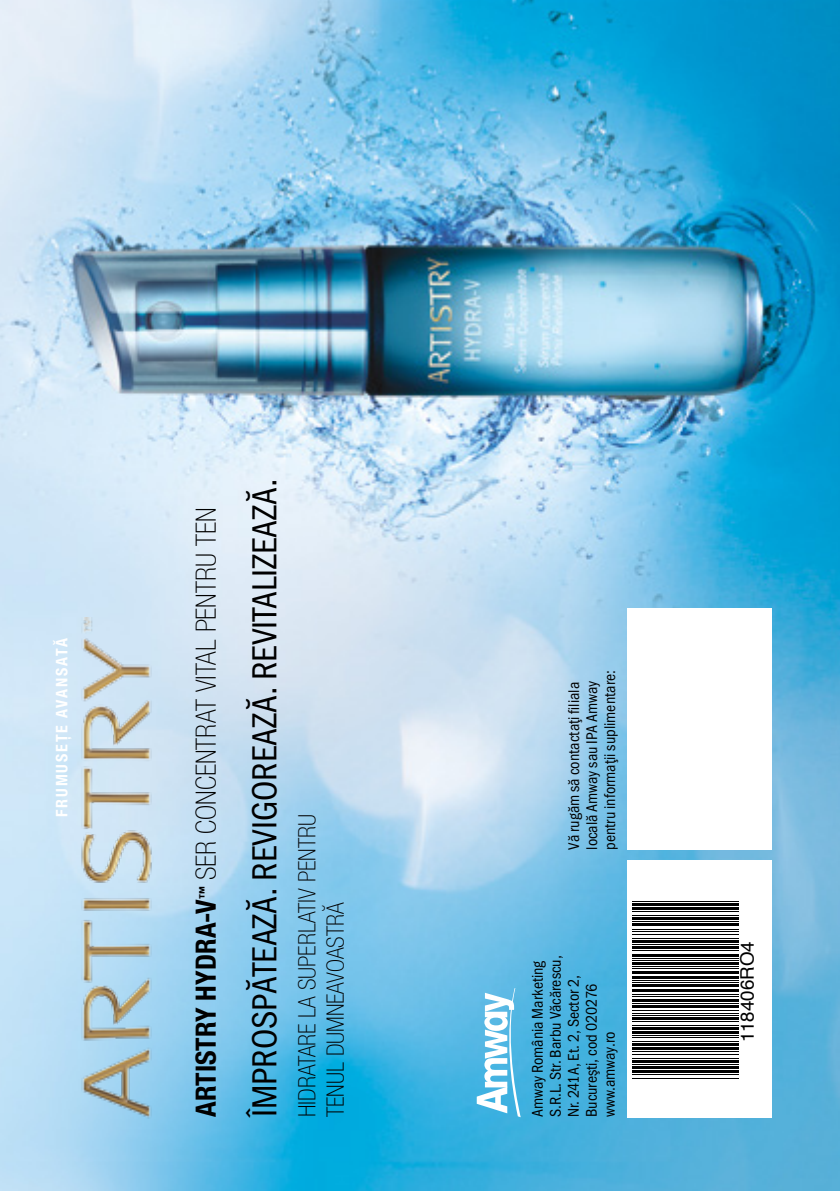
<style>
.page{position:relative;width:840px;height:1191px;background:#fff}
.page>*{position:absolute;margin:0;border:0;box-sizing:border-box;transform-origin:0 0}
.t1{font:36px "Franklin Got TOT Boo Con";color:#000}
.t2{font:100 condensed 28px "Helvetica Neue LT Pro";color:#000}
.t3{font:100 condensed 24px/28.2px "Helvetica Neue LT Pro";color:#000}
.t4{font:18.6px "Helvetica";color:#000}
.t5{font:16px/18px "Franklin Got TOT Boo Con";color:#000}
.t6{font:700 condensed 16px "Helvetica Neue LT Pro";letter-spacing:.12em;color:#fff}
.s1{font-weight:700}
</style>
<div class="page">
<img style="left:0;top:0;width:839px;height:1191px">
<svg style="left:476px;top:988px;width:44px;height:129px"></svg>
<svg style="left:627px;top:608px;width:144px;height:241px"></svg>
<img style="left:72px;top:617px;width:94px;height:512px">
<svg style="left:627px;top:860px;width:144px;height:257px"></svg>
<div style="left:627px;top:870px;width:134px;height:236px;background:#fff"></div>
<hr style="left:631px;top:1077px;width:106px;height:1px;background:#000">
<hr style="left:631px;top:1074px;width:106px;height:1px;background:#000">
<hr style="left:631px;top:1070px;width:106px;height:2px;background:#000">
<hr style="left:631px;top:1066px;width:106px;height:2px;background:#000">
<hr style="left:631px;top:1063px;width:106px;height:1px;background:#000">
<hr style="left:631px;top:1059px;width:106px;height:3px;background:#000">
<hr style="left:631px;top:1057px;width:106px;height:1px;background:#000">
<hr style="left:631px;top:1053px;width:106px;height:1px;background:#000">
<hr style="left:631px;top:1051px;width:106px;height:1px;background:#000">
<hr style="left:631px;top:1047px;width:106px;height:3px;background:#000">
<hr style="left:631px;top:1043px;width:106px;height:3px;background:#000">
<hr style="left:631px;top:1041px;width:106px;height:1px;background:#000">
<hr style="left:631px;top:1037px;width:106px;height:1px;background:#000">
<hr style="left:631px;top:1035px;width:106px;height:1px;background:#000">
<hr style="left:631px;top:1031px;width:106px;height:2px;background:#000">
<hr style="left:631px;top:1027px;width:106px;height:3px;background:#000">
<hr style="left:631px;top:1025px;width:106px;height:1px;background:#000">
<hr style="left:631px;top:1021px;width:106px;height:1px;background:#000">
<hr style="left:631px;top:1017px;width:106px;height:2px;background:#000">
<hr style="left:631px;top:1015px;width:106px;height:1px;background:#000">
<hr style="left:631px;top:1012px;width:106px;height:1px;background:#000">
<hr style="left:631px;top:1010px;width:106px;height:1px;background:#000">
<hr style="left:631px;top:1005px;width:106px;height:2px;background:#000">
<hr style="left:631px;top:1002px;width:106px;height:1px;background:#000">
<hr style="left:631px;top:998px;width:106px;height:3px;background:#000">
<hr style="left:631px;top:996px;width:106px;height:1px;background:#000">
<hr style="left:631px;top:994px;width:106px;height:1px;background:#000">
<hr style="left:631px;top:988px;width:106px;height:3px;background:#000">
<hr style="left:631px;top:984px;width:106px;height:3px;background:#000">
<hr style="left:631px;top:982px;width:106px;height:1px;background:#000">
<hr style="left:631px;top:980px;width:106px;height:1px;background:#000">
<hr style="left:631px;top:976px;width:106px;height:2px;background:#000">
<hr style="left:631px;top:970px;width:106px;height:3px;background:#000">
<hr style="left:631px;top:968px;width:106px;height:1px;background:#000">
<hr style="left:631px;top:966px;width:106px;height:1px;background:#000">
<hr style="left:631px;top:962px;width:106px;height:2px;background:#000">
<hr style="left:631px;top:960px;width:106px;height:1px;background:#000">
<hr style="left:631px;top:957px;width:106px;height:1px;background:#000">
<hr style="left:631px;top:954px;width:106px;height:2px;background:#000">
<hr style="left:631px;top:950px;width:106px;height:1px;background:#000">
<hr style="left:631px;top:946px;width:106px;height:2px;background:#000">
<hr style="left:631px;top:943px;width:106px;height:1px;background:#000">
<hr style="left:631px;top:939px;width:106px;height:3px;background:#000">
<hr style="left:631px;top:937px;width:106px;height:1px;background:#000">
<hr style="left:631px;top:933px;width:106px;height:1px;background:#000">
<hr style="left:631px;top:931px;width:106px;height:1px;background:#000">
<hr style="left:631px;top:929px;width:106px;height:1px;background:#000">
<hr style="left:631px;top:923px;width:106px;height:3px;background:#000">
<hr style="left:631px;top:921px;width:106px;height:1px;background:#000">
<hr style="left:631px;top:917px;width:106px;height:3px;background:#000">
<hr style="left:631px;top:915px;width:106px;height:1px;background:#000">
<hr style="left:631px;top:911px;width:106px;height:1px;background:#000">
<hr style="left:631px;top:907px;width:106px;height:3px;background:#000">
<hr style="left:631px;top:903px;width:106px;height:3px;background:#000">
<hr style="left:631px;top:901px;width:106px;height:1px;background:#000">
<p class="t6" style="left:52px;top:817px;width:180px;rotate:-90deg">FRUMUSEȚE AVANSATĂ</p>
<h2 class="t2" style="left:190px;top:1117px;width:611px;rotate:-90deg"><span class="s1">ARTISTRY HYDRA-V</span><sup>™</sup> SER CONCENTRAT VITAL PENTRU TEN</h2>
<h1 class="t1" style="left:242px;top:1117px;width:640px;rotate:-90deg">ÎMPROSPĂTEAZĂ. REVIGOREAZĂ. REVITALIZEAZĂ.</h1>
<h3 class="t3" style="left:294px;top:1117px;width:304px;rotate:-90deg">HIDRATARE LA SUPERLATIV PENTRU<br>TENUL DUMNEAVOASTRĂ</h3>
<p class="t5" style="left:564px;top:849px;width:181px;rotate:-90deg">Vă rugăm să contactaţi filiala locală Amway sau IPA Amway pentru informaţii suplimentare:</p>
<p class="t5" style="left:528px;top:1117px;width:163px;rotate:-90deg">Amway România Marketing<br>S.R.L. Str. Barbu Văcărescu,<br>Nr. 241A, Et. 2, Sector 2,<br>Bucureşti, cod 020276 www.amway.ro</p>
<p class="t4" style="left:732px;top:1042px;width:102px;rotate:-90deg">118406RO4</p>
</div>
